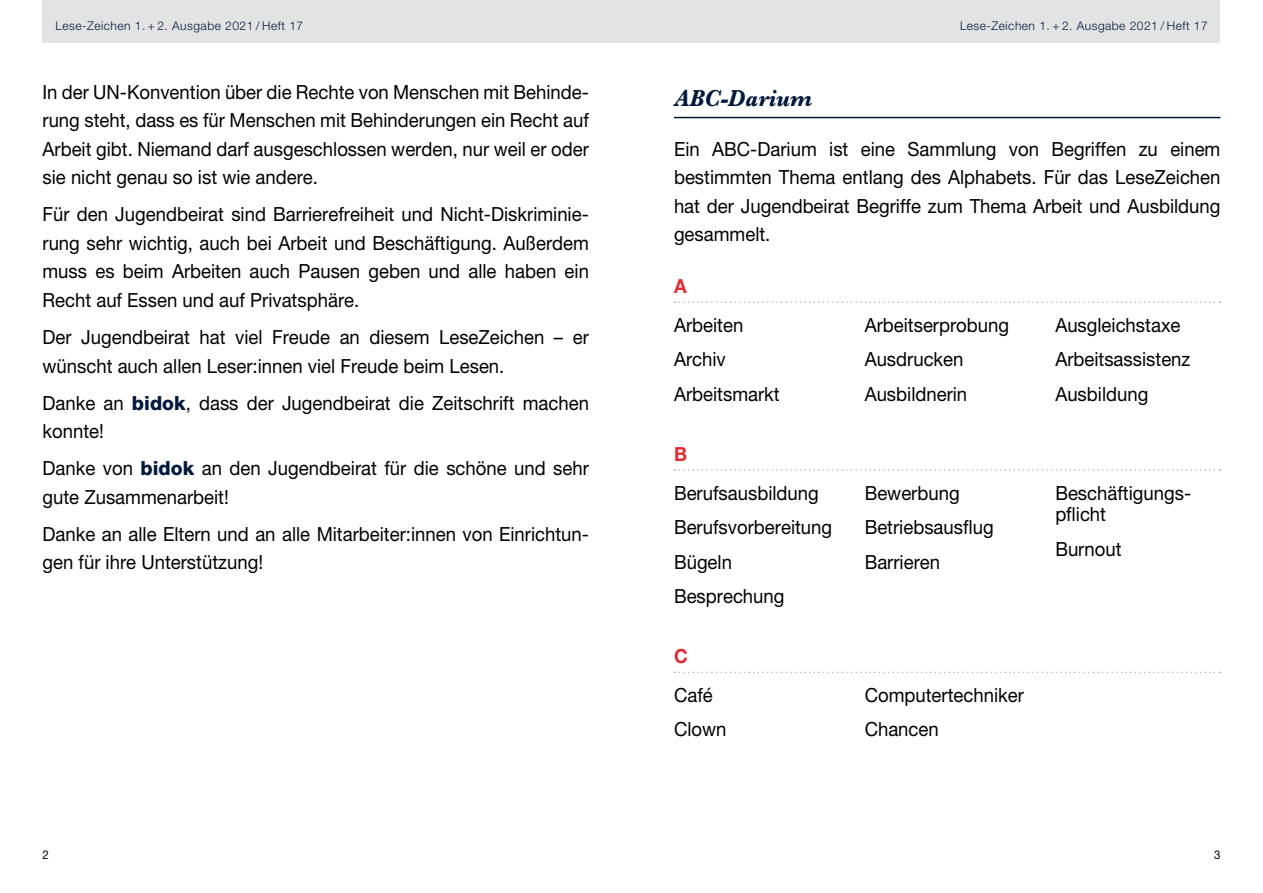
<style>
.page{position:relative;width:1263px;height:893px;background:#fff}
.page>*{position:absolute;margin:0;border:0;box-sizing:border-box;transform-origin:0 0}
.t1{font:italic 700 24px "Baskerville";color:#00193e;scale:.95 1}
.p_volle_breite{font:19.5px/28.5px "Helvetica Neue LT Pro";color:#000;scale:.95 1}
.abcdarium_p{font:19.5px/21.8px "Helvetica Neue LT Pro";color:#000;scale:.95 1}
.abcdarium_p_Buchstab{font:700 19.5px "Helvetica Neue LT Pro";color:#e62730;scale:.95 1}
.t2{font:300 12px "Helvetica Neue LT Pro";letter-spacing:.04em;color:#00193e}
.t3{font:12px "Helvetica Neue LT Pro";color:#000;scale:.95 1}
.s1{font-weight:800;color:#00193e}
</style>
<div class="page">
<div style="left:43px;top:0;width:588px;height:43px;background:#e3e3e3"></div>
<div style="left:631px;top:0;width:589px;height:43px;background:#e3e3e3"></div>
<hr style="left:674px;top:117px;width:546px;height:1px;background:#00193e">
<svg style="left:675px;top:301px;width:546px;height:2px"></svg>
<svg style="left:675px;top:469px;width:546px;height:2px"></svg>
<svg style="left:675px;top:672px;width:546px;height:1px"></svg>
<p class="t2" style="left:55px;top:18px;width:249px">Lese-Zeichen 1. + 2. Ausgabe 2021 / Heft 17</p>
<p class="t2" style="left:960px;top:18px;width:249px">Lese-Zeichen 1. + 2. Ausgabe 2021 / Heft 17</p>
<p class="p_volle_breite" style="left:43px;top:78px;width:577px;text-align:justify">In der UN-Konvention über die Rechte von Menschen mit Behinde&shy;rung steht, dass es für Menschen mit Behinderungen ein Recht auf Arbeit gibt. Niemand darf ausgeschlossen werden, nur weil er oder sie nicht genau so ist wie andere.</p>
<p class="p_volle_breite" style="left:43px;top:200px;width:577px;text-align:justify">Für den Jugendbeirat sind Barrierefreiheit und Nicht-Diskriminie&shy;rung sehr wichtig, auch bei Arbeit und Beschäftigung. Außerdem muss es beim Arbeiten auch Pausen geben und alle haben ein Recht auf Essen und auf Privatsphäre.</p>
<p class="p_volle_breite" style="left:43px;top:323px;width:577px">Der Jugendbeirat hat viel Freude an diesem LeseZeichen – er wünscht auch allen Leser:innen viel Freude beim Lesen.</p>
<p class="p_volle_breite" style="left:43px;top:388px;width:577px">Danke an <span class="s1">bidok</span>, dass der Jugendbeirat die Zeitschrift machen konnte!</p>
<p class="p_volle_breite" style="left:43px;top:454px;width:577px">Danke von <span class="s1">bidok</span> an den Jugendbeirat für die schöne und sehr gute Zusammenarbeit!</p>
<p class="p_volle_breite" style="left:43px;top:519px;width:577px">Danke an alle Eltern und an alle Mitarbeiter:innen von Einrichtun&shy;gen für ihre Unterstützung!</p>
<h1 class="t1" style="left:674px;top:82px;width:147px">ABC-Darium</h1>
<p class="p_volle_breite" style="left:674px;top:134px;width:577px;text-align:justify">Ein ABC-Darium ist eine Sammlung von Begriffen zu einem bestimmten Thema entlang des Alphabets. Für das LeseZeichen hat der Jugendbeirat Begriffe zum Thema Arbeit und Ausbildung gesammelt.</p>
<h2 class="abcdarium_p_Buchstab" style="left:674px;top:274px;width:15px">A</h2>
<p class="abcdarium_p" style="left:674px;top:314px;width:74px">Arbeiten</p>
<p class="abcdarium_p" style="left:674px;top:348px;width:56px">Archiv</p>
<p class="abcdarium_p" style="left:674px;top:383px;width:113px">Arbeitsmarkt</p>
<p class="abcdarium_p" style="left:865px;top:314px;width:154px">Arbeitserprobung</p>
<p class="abcdarium_p" style="left:865px;top:348px;width:106px">Ausdrucken</p>
<p class="abcdarium_p" style="left:865px;top:383px;width:109px">Ausbildnerin</p>
<p class="abcdarium_p" style="left:1055px;top:314px;width:133px">Ausgleichstaxe</p>
<p class="abcdarium_p" style="left:1055px;top:348px;width:144px">Arbeitsassistenz</p>
<p class="abcdarium_p" style="left:1055px;top:383px;width:99px">Ausbildung</p>
<h2 class="abcdarium_p_Buchstab" style="left:674px;top:442px;width:15px">B</h2>
<p class="abcdarium_p" style="left:674px;top:481px;width:154px">Berufsausbildung</p>
<p class="abcdarium_p" style="left:674px;top:516px;width:168px">Berufsvorbereitung</p>
<p class="abcdarium_p" style="left:674px;top:550px;width:63px">Bügeln</p>
<p class="abcdarium_p" style="left:674px;top:585px;width:118px">Besprechung</p>
<h2 class="abcdarium_p_Buchstab" style="left:674px;top:644px;width:16px">C</h2>
<p class="abcdarium_p" style="left:674px;top:684px;width:42px">Café</p>
<p class="abcdarium_p" style="left:674px;top:718px;width:57px">Clown</p>
<p class="abcdarium_p" style="left:865px;top:481px;width:102px">Bewerbung</p>
<p class="abcdarium_p" style="left:865px;top:516px;width:137px">Betriebsausflug</p>
<p class="abcdarium_p" style="left:865px;top:550px;width:81px">Barrieren</p>
<p class="abcdarium_p" style="left:1055px;top:481px;width:145px">Beschäftigungs&shy;pflicht</p>
<p class="abcdarium_p" style="left:1055px;top:538px;width:71px">Burnout</p>
<p class="abcdarium_p" style="left:865px;top:684px;width:169px">Computertechniker</p>
<p class="abcdarium_p" style="left:865px;top:718px;width:80px">Chancen</p>
<p class="t3" style="left:43px;top:848px;width:8px">2</p>
<p class="t3" style="left:1214px;top:848px;width:8px">3</p>
</div>
